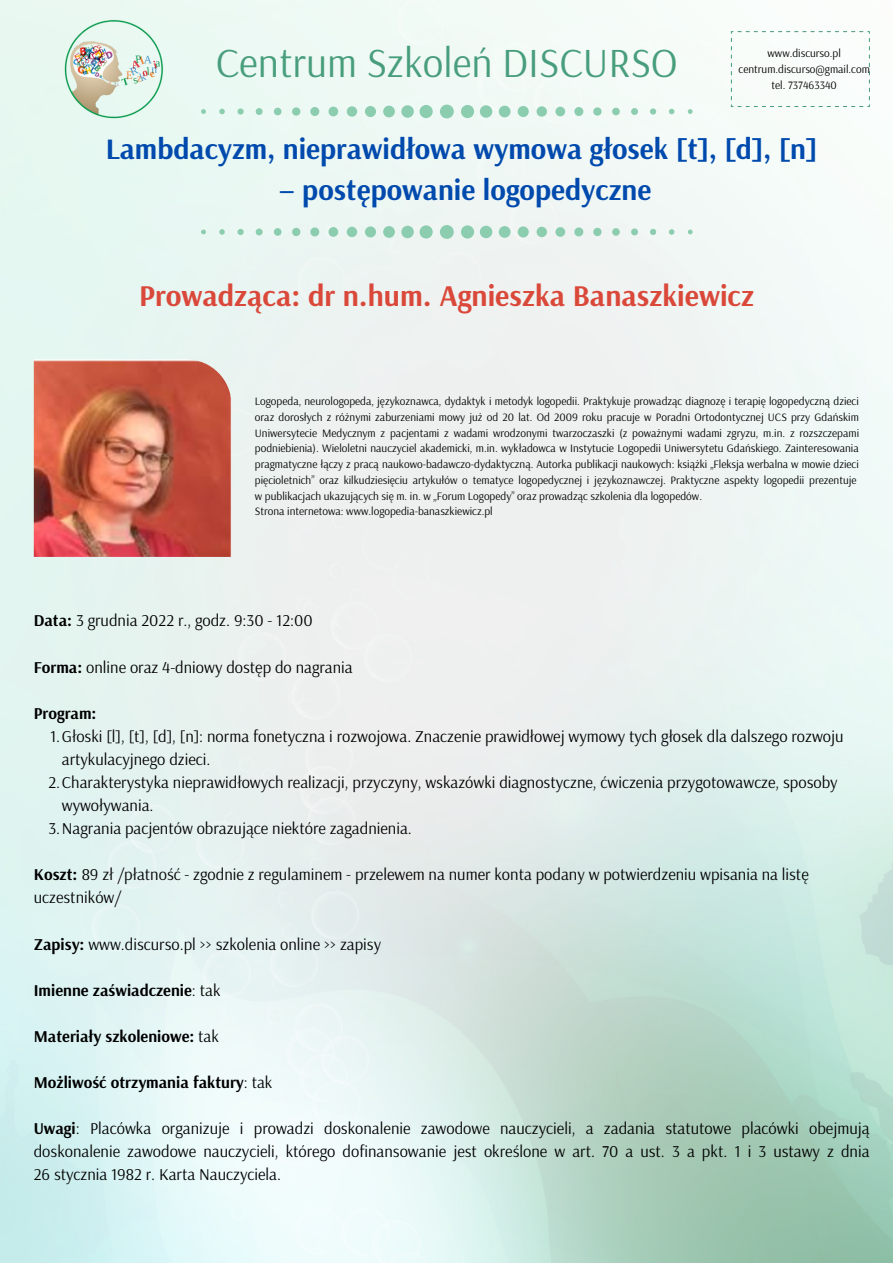
<style>
.page{position:relative;width:893px;height:1263px;background:#fff}
.page>*{position:absolute;margin:0;border:0;box-sizing:border-box;transform-origin:0 0}
.t1{font:41.25px "Arsenal";color:#489e7c}
.t2{font:700 30px "Arsenal";color:#da483a}
.t3{font:700 29.55px "Arsenal";color:#004aad}
.t4{font:16.5px/23.1px "Arsenal";color:#000}
.t5{font:700 16.5px "Arsenal";color:#000}
.t6{font:11.25px/15.8px "Arsenal";color:#000}
.s1{font-weight:700}
.s2{font-weight:400}
</style>
<div class="page">
<img style="left:65px;top:20px;width:98px;height:98px">
<svg style="left:201px;top:105px;width:491px;height:13px"></svg>
<svg style="left:731px;top:31px;width:139px;height:76px"></svg>
<svg style="left:201px;top:225px;width:491px;height:14px"></svg>
<img style="left:34px;top:359px;width:197px;height:198px">
<h1 class="t1" style="left:216px;top:36px;width:463px">Centrum Szkoleń DISCURSO</h1>
<p class="t6" style="left:738px;top:45px;width:133px;text-align:center">www.discurso.pl centrum.discurso@gmail.com tel. 737463340</p>
<h3 class="t3" style="left:106px;top:129px;width:713px">Lambdacyzm, nieprawidłowa wymowa głosek [t], [d], [n]</h3>
<h3 class="t3" style="left:279px;top:170px;width:373px">– postępowanie logopedyczne</h3>
<h2 class="t2" style="left:139px;top:276px;width:616px">Prowadząca: dr n.hum. Agnieszka Banaszkiewicz</h2>
<p class="t6" style="left:255px;top:393px;width:605px">Logopeda, neurologopeda, językoznawca, dydaktyk i metodyk logopedii. Praktykuje prowadząc diagnozę i terapię logopedyczną dzieci oraz dorosłych z różnymi zaburzeniami mowy już od 20 lat. Od 2009 roku pracuje w Poradni Ortodontycznej UCS przy Gdańskim Uniwersytecie Medycznym z pacjentami z wadami wrodzonymi twarzoczaszki (z poważnymi wadami zgryzu, m.in. z rozszczepami podniebienia). Wieloletni nauczyciel akademicki, m.in. wykładowca w Instytucie Logopedii Uniwersytetu Gdańskiego. Zainteresowania pragmatyczne łączy z pracą naukowo-badawczo-dydaktyczną. Autorka publikacji naukowych: książki „Fleksja werbalna w mowie dzieci pięcioletnich” oraz kilkudziesięciu artykułów o tematyce logopedycznej i językoznawczej. Praktyczne aspekty logopedii prezentuje w publikacjach ukazujących się m. in. w „Forum Logopedy” oraz prowadząc szkolenia dla logopedów.<br>Strona internetowa: www.logopedia-banaszkiewicz.pl</p>
<h3 class="t4" style="left:34px;top:609px;width:280px"><span class="s1">Data:</span> 3 grudnia 2022 r., godz. 9:30 - 12:00</h3>
<h3 class="t4" style="left:34px;top:655px;width:320px"><span class="s1">Forma:</span> online oraz 4-dniowy dostęp do nagrania</h3>
<h3 class="t5" style="left:34px;top:702px;width:64px">Program:</h3>
<h3 class="t4" style="left:50px;top:724px;width:795px">1.Głoski [l], [t], [d], [n]: norma fonetyczna i rozwojowa. Znaczenie prawidłowej wymowy tych głosek dla dalszego rozwoju</h3>
<h3 class="t4" style="left:62px;top:747px;width:150px">artykulacyjnego dzieci.</h3>
<h3 class="t4" style="left:48px;top:770px;width:791px">2.Charakterystyka nieprawidłowych realizacji, przyczyny, wskazówki diagnostyczne, ćwiczenia przygotowawcze, sposoby</h3>
<h3 class="t4" style="left:62px;top:793px;width:93px">wywoływania.</h3>
<h3 class="t4" style="left:48px;top:816px;width:365px">3.Nagrania pacjentów obrazujące niektóre zagadnienia.</h3>
<h3 class="t4" style="left:34px;top:862px;width:776px"><span class="s1">Koszt:</span> 89 zł /płatność - zgodnie z regulaminem - przelewem na numer konta podany w potwierdzeniu wpisania na listę uczestników/</h3>
<h3 class="t4" style="left:34px;top:932px;width:349px"><span class="s1">Zapisy:</span> www.discurso.pl &gt;&gt; szkolenia online &gt;&gt; zapisy</h3>
<h3 class="t5" style="left:34px;top:979px;width:188px">Imienne zaświadczenie<span class="s2">: tak</span></h3>
<h3 class="t5" style="left:34px;top:1025px;width:187px">Materiały szkoleniowe: <span class="s2">tak</span></h3>
<h3 class="t5" style="left:34px;top:1071px;width:240px">Możliwość otrzymania faktury<span class="s2">: tak</span></h3>
<p class="t4" style="left:34px;top:1116px;width:837px;text-align:justify"><span class="s1">Uwagi</span>: Placówka organizuje i prowadzi doskonalenie zawodowe nauczycieli, a zadania statutowe placówki obejmują doskonalenie zawodowe nauczycieli, którego dofinansowanie jest określone w art. 70 a ust. 3 a pkt. 1 i 3 ustawy z dnia 26 stycznia 1982 r. Karta Nauczyciela.</p>
</div>
